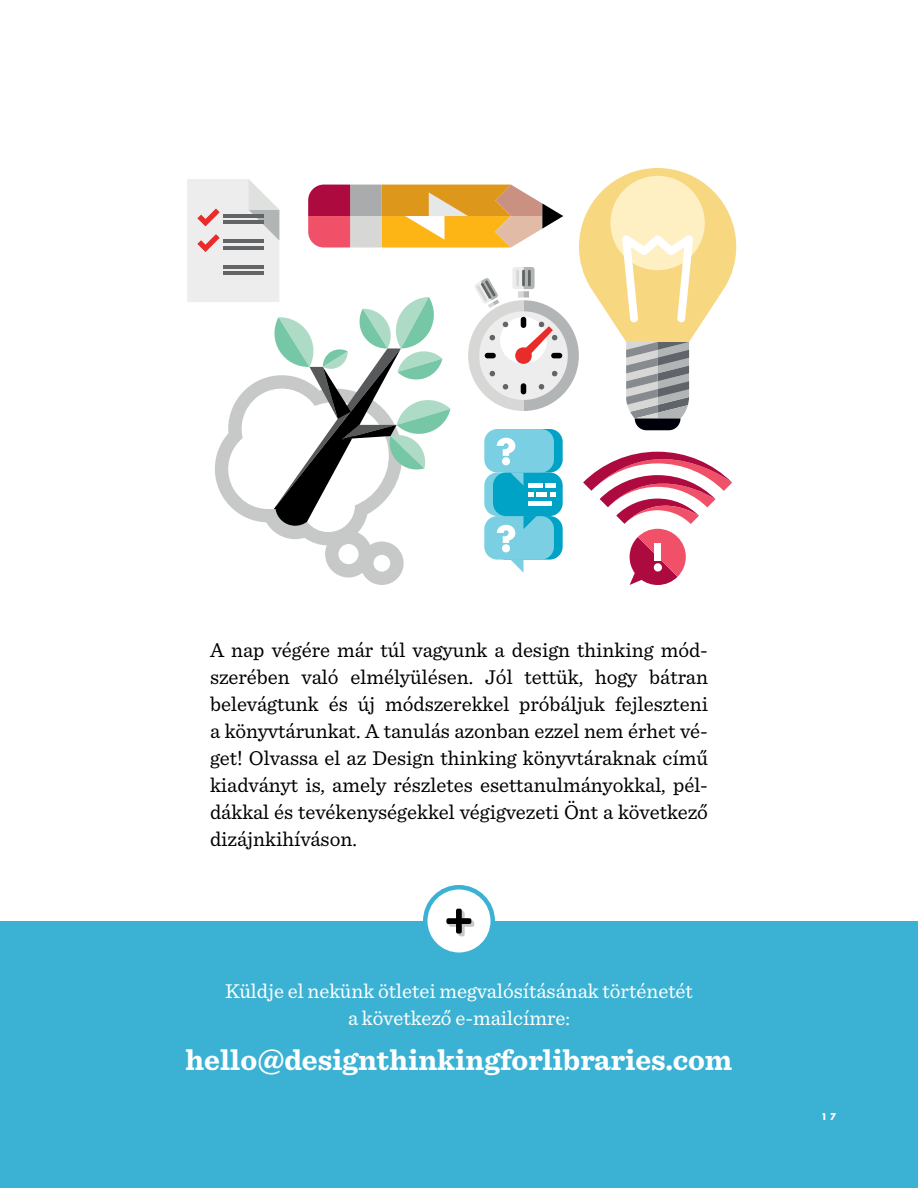
<style>
.page{position:relative;width:918px;height:1188px;background:#fff}
.page>*{position:absolute;margin:0;border:0;box-sizing:border-box;transform-origin:0 0}
.t1{font:700 30px "Sentinel";color:#fff}
.t2{font:21px/27px "Sentinel";color:#000;text-align:justify}
.t3{font:21px/27px "Sentinel";color:#fff;text-align:center}
.t4{font:700 9px "Futura Std";color:#fff}
</style>
<div class="page">
<div style="left:0;top:921px;width:918px;height:267px;background:#3bb2d3"></div>
<svg style="left:425px;top:887px;width:68px;height:68px"></svg>
<div style="left:423px;top:885px;width:72px;height:72px;border:4px solid #3bb2d3;border-radius:50%"></div>
<svg style="left:446px;top:909px;width:28px;height:27px"></svg>
<svg style="left:187px;top:168px;width:549px;height:417px"></svg>
<p class="t2" style="left:210px;top:635px;width:500px">A nap végére már túl vagyunk a design thinking mód&shy;szerében való elmélyülésen. Jól tettük, hogy bátran belevágtunk és új módszerekkel próbáljuk fejleszteni a könyvtárunkat. A tanulás azonban ezzel nem érhet vé&shy;get! Olvassa el az Design thinking könyvtáraknak című kiadványt is, amely részletes esettanulmányokkal, pél&shy;dákkal és tevékenységekkel végigvezeti Önt a következő dizájnkihíváson.</p>
<p class="t3" style="left:225px;top:977px;width:469px">Küldje el nekünk ötletei megvalósításának történetét a következő e-mailcímre:</p>
<h1 class="t1" style="left:186px;top:1037px;width:548px">hello@designthinkingforlibraries.com</h1>
<p class="t4" style="left:821px;top:1111px;width:17px">1 7</p>
</div>
